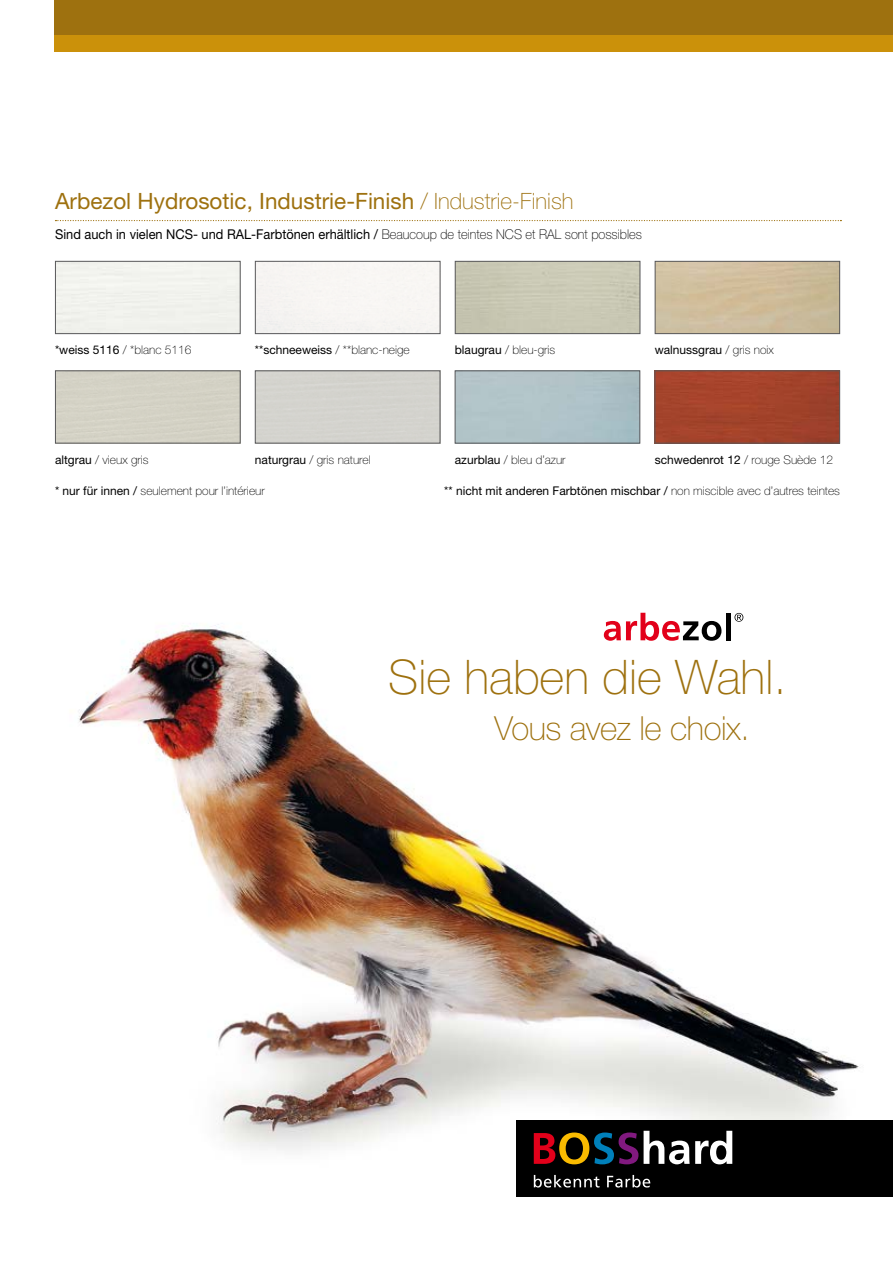
<style>
.page{position:relative;width:893px;height:1263px;background:#fff}
.page>*{position:absolute;margin:0;border:0;box-sizing:border-box;transform-origin:0 0}
.t1{font:100 47.7px "Helvetica Neue LT Pro";color:#9e710f}
.t2{font:100 33.15px "Helvetica Neue LT Pro";letter-spacing:-.015em;color:#9e710f}
.t3{font:22.5px "Helvetica Neue LT Pro";color:#9e710f}
.t4{font:13.5px "Helvetica Neue LT Pro";color:#000;scale:.95 1}
.t5{font:100 12px "Helvetica Neue LT Pro";color:#000}
.t6{font:12px "Helvetica Neue LT Pro";color:#000}
.s1{font-weight:100}
.s2{font-weight:400}
</style>
<div class="page">
<img style="left:79px;top:612px;width:814px;height:585px">
<div style="left:517px;top:1120px;width:376px;height:76px;background:#000"></div>
<svg style="left:534px;top:1132px;width:104px;height:32px"></svg>
<svg style="left:644px;top:1131px;width:88px;height:33px"></svg>
<svg style="left:534px;top:1175px;width:66px;height:12px"></svg>
<svg style="left:607px;top:1175px;width:43px;height:12px"></svg>
<div style="left:255px;top:370px;width:185px;height:73px;border:1px solid #58585a"></div>
<div style="left:55px;top:370px;width:186px;height:73px;border:1px solid #58585a"></div>
<div style="left:455px;top:261px;width:185px;height:73px;border:1px solid #58585a"></div>
<img style="left:656px;top:372px;width:182px;height:69px">
<div style="left:654px;top:370px;width:186px;height:73px;border:1px solid #58585a"></div>
<div style="left:55px;top:261px;width:186px;height:73px;border:1px solid #58585a"></div>
<div style="left:655px;top:261px;width:185px;height:73px;border:1px solid #58585a"></div>
<div style="left:455px;top:370px;width:185px;height:73px;border:1px solid #58585a"></div>
<div style="left:255px;top:261px;width:185px;height:73px;border:1px solid #58585a"></div>
<svg style="left:55px;top:220px;width:786px;height:1px"></svg>
<div style="left:54px;top:34px;width:839px;height:17px;background:#cb910a"></div>
<div style="left:54px;top:0;width:839px;height:34px;background:#9e710f"></div>
<svg style="left:604px;top:613px;width:117px;height:28px"></svg>
<div style="left:726px;top:613px;width:5px;height:27px;background:#000"></div>
<svg style="left:734px;top:613px;width:9px;height:9px"></svg>
<h3 class="t3" style="left:55px;top:187px;width:520px">Arbezol Hydrosotic, Industrie-Finish <span class="s1">/ Industrie-Finish</span></h3>
<p class="t4" style="left:55px;top:226px;width:619px">Sind auch in vielen NCS- und RAL-Farbtönen erhältlich / <span class="s1">Beaucoup de teintes NCS et RAL sont possibles</span></p>
<p class="t5" style="left:55px;top:343px;width:138px"><span class="s2">*weiss 5116</span> / *blanc 5116</p>
<p class="t5" style="left:255px;top:343px;width:156px"><span class="s2">**schneeweiss</span> / **blanc-neige</p>
<p class="t5" style="left:455px;top:343px;width:102px"><span class="s2">blaugrau</span> / bleu-gris</p>
<p class="t6" style="left:655px;top:343px;width:121px">walnussgrau <span class="s1">/ gris noix</span></p>
<p class="t5" style="left:55px;top:453px;width:95px"><span class="s2">altgrau</span> / vieux gris</p>
<p class="t5" style="left:55px;top:484px;width:211px"><span class="s2">* nur für innen /</span> seulement pour l’intérieur</p>
<p class="t6" style="left:444px;top:483px;width:397px">** nicht mit anderen Farbtönen mischbar / <span class="s1">non miscible avec d’autres teintes</span></p>
<p class="t5" style="left:255px;top:453px;width:117px"><span class="s2">naturgrau</span> / gris naturel</p>
<p class="t5" style="left:455px;top:453px;width:112px"><span class="s2">azurblau</span> / bleu d’azur</p>
<p class="t6" style="left:655px;top:452px;width:180px">schwedenrot 12 <span class="s1">/ rouge Suède 12</span></p>
<h1 class="t1" style="left:388px;top:649px;width:400px">Sie haben die Wahl.</h1>
<h2 class="t2" style="left:495px;top:709px;width:257px">Vous avez le choix.</h2>
</div>
